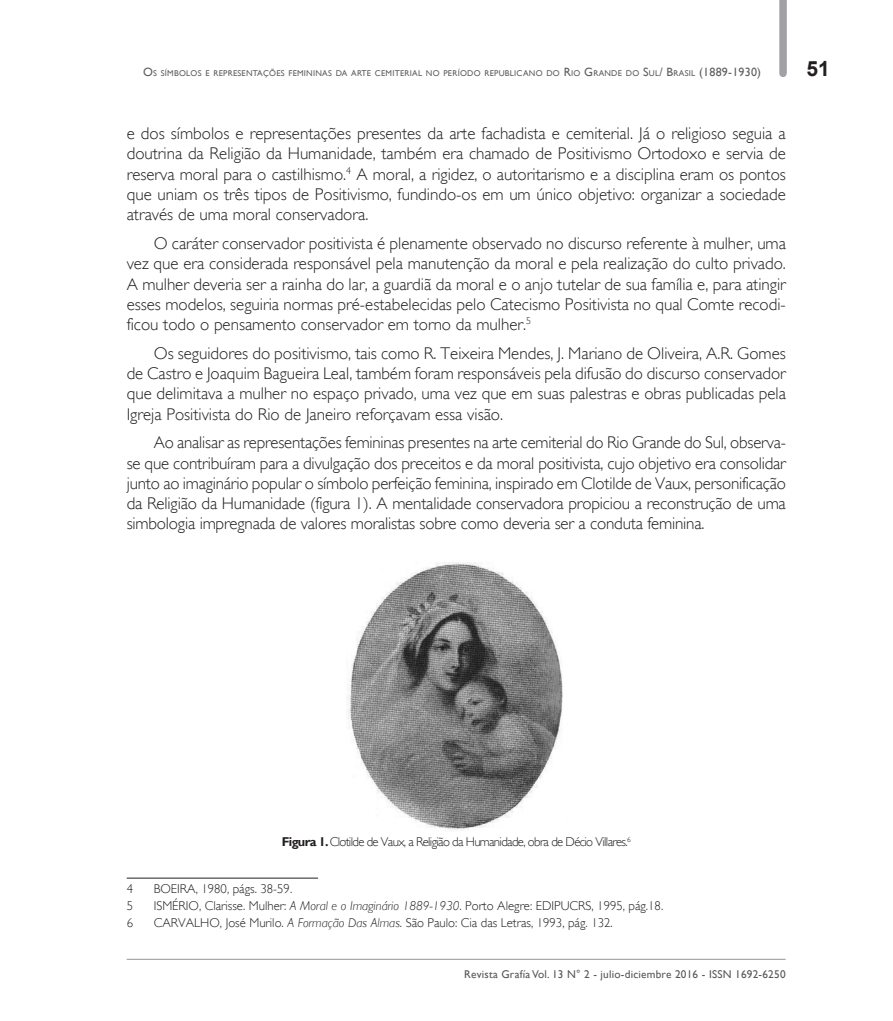
<style>
.page{position:relative;width:893px;height:1021px;background:#fff}
.page>*{position:absolute;margin:0;border:0;box-sizing:border-box;transform-origin:0 0}
.t1{font:700 21px "Arial";color:#231f20}
.TEXTO{font:300 16.95px/20.2px "Gill Sans";color:#231f20;text-align:justify}
.NOTAS{font:300 12.75px "Gill Sans";color:#231f20}
.TEXTO_SIN{font:300 12.75px "Gill Sans";letter-spacing:-.05em;color:#231f20}
.t2{font:11.25px "Gill Sans";letter-spacing:.02em;color:#57585a}
.t3{font:8.4px "Gill Sans";letter-spacing:.03em;color:#5f5f62}
.s1{font-size:12px}
.s2{font-weight:700}
.s3{font-style:italic}
</style>
<div class="page">
<div style="left:779px;top:0;width:8px;height:73px;background:#a0a1a5"></div>
<hr style="left:127px;top:958px;width:659px;height:1px;background:#939598">
<hr style="left:127px;top:877px;width:191px;height:1px;background:#231f20">
<img style="left:346px;top:562px;width:217px;height:269px">
<p class="t3" style="left:143px;top:69px;width:619px"><span class="s1">O</span>S SÍMBOLOS E REPRESENTAÇÕES FEMININAS DA ARTE CEMITERIAL NO PERÍODO REPUBLICANO DO <span class="s1">R</span>IO <span class="s1">G</span>RANDE DO <span class="s1">S</span>UL<span class="s1">/ B</span>RASIL <span class="s1">(1889-1930)</span></p>
<p class="t1" style="left:807px;top:53px;width:25px">51</p>
<p class="TEXTO" style="left:127px;top:124px;width:661px">e dos símbolos e representações presentes da arte fachadista e cemiterial. Já o religioso seguia a doutrina da Religião da Humanidade, também era chamado de Positivismo Ortodoxo e servia de reserva moral para o castilhismo.<sup>4</sup> A moral, a rigidez, o autoritarismo e a disciplina eram os pontos que uniam os três tipos de Positivismo, fundindo-os em um único objetivo: organizar a sociedade através de uma moral conservadora.</p>
<p class="TEXTO" style="left:127px;top:233px;width:661px;text-indent:27px">O caráter conservador positivista é plenamente observado no discurso referente à mulher, uma vez que era considerada responsável pela manutenção da moral e pela realização do culto privado.<br>A mulher deveria ser a rainha do lar, a guardiã da moral e o anjo tutelar de sua família e, para atingir esses modelos, seguiria normas pré-estabelecidas pelo Catecismo Positivista no qual Comte recodi&shy;ficou todo o pensamento conservador em torno da mulher.<sup>5</sup></p>
<p class="TEXTO" style="left:127px;top:343px;width:661px;text-indent:27px">Os seguidores do positivismo, tais como R. Teixeira Mendes, J. Mariano de Oliveira, A.R. Gomes de Castro e Joaquim Bagueira Leal, também foram responsáveis pela difusão do discurso conservador que delimitava a mulher no espaço privado, uma vez que em suas palestras e obras publicadas pela Igreja Positivista do Rio de Janeiro reforçavam essa visão.</p>
<p class="TEXTO" style="left:127px;top:433px;width:661px;text-indent:27px">Ao analisar as representações femininas presentes na arte cemiterial do Rio Grande do Sul, observa&shy;se que contribuíram para a divulgação dos preceitos e da moral positivista, cujo objetivo era consolidar junto ao imaginário popular o símbolo perfeição feminina, inspirado em Clotilde de Vaux, personificação da Religião da Humanidade (figura 1). A mentalidade conservadora propiciou a reconstrução de uma simbologia impregnada de valores moralistas sobre como deveria ser a conduta feminina.</p>
<p class="TEXTO_SIN" style="left:282px;top:834px;width:350px"><span class="s2">Figura 1.</span> Clotilde de Vaux, a Religião da Humanidade, obra de Décio Villares.<sup>6</sup></p>
<p class="NOTAS" style="left:127px;top:881px;width:8px">4</p>
<p class="NOTAS" style="left:154px;top:881px;width:140px">BOEIRA, 1980, págs. 38-59.</p>
<p class="NOTAS" style="left:127px;top:898px;width:8px">5</p>
<p class="NOTAS" style="left:154px;top:898px;width:511px">ISMÉRIO, Clarisse. Mulher: <span class="s3">A Moral e o Imaginário 1889-1930</span>. Porto Alegre: EDIPUCRS, 1995, pág.18.</p>
<p class="NOTAS" style="left:127px;top:916px;width:8px">6</p>
<p class="NOTAS" style="left:154px;top:916px;width:460px">CARVALHO, José Murilo. <span class="s3">A Formação Das Almas</span>. São Paulo: Cia das Letras, 1993, pág. 132.</p>
<p class="t2" style="left:464px;top:967px;width:323px">Revista Grafía Vol. 13 N° 2 - julio-diciembre 2016 - ISSN 1692-6250</p>
</div>
